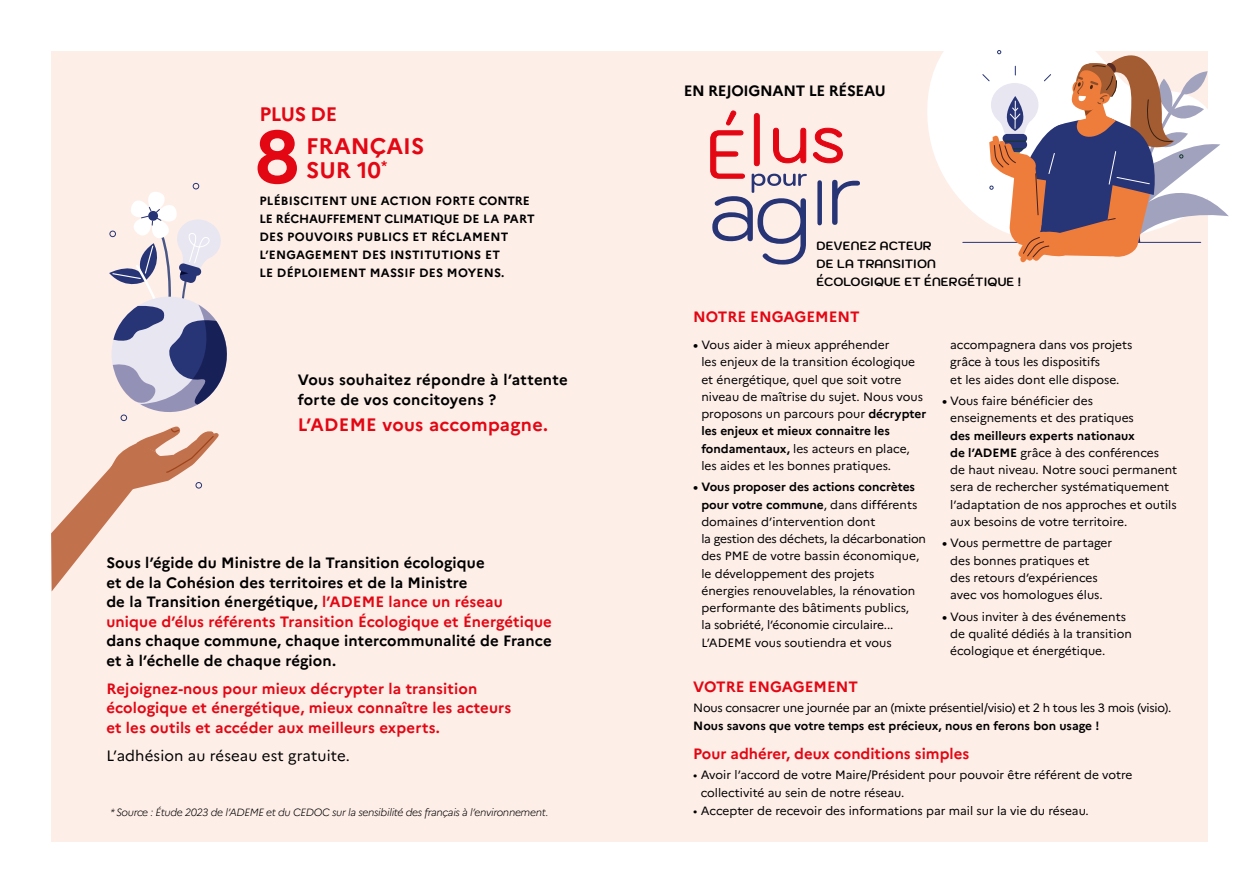
<style>
.page{position:relative;width:1259px;height:893px;background:#fff}
.page>*{position:absolute;margin:0;border:0;box-sizing:border-box;transform-origin:0 0}
.t1{font:700 73.5px "Marianne";color:#e30613}
.t2{font:700 22.5px/24px "Marianne";color:#e30613}
.t3{font:700 19.5px "Marianne";letter-spacing:-.02em;color:#e30613}
.t4{font:700 18px "Marianne";letter-spacing:.02em;color:#e30613}
.t5{font:700 15px/19.5px "Marianne";letter-spacing:.01em;color:#000}
.t6{font:700 15px/19.5px "Marianne";letter-spacing:.005em;color:#e30613}
.t7{font:15px "Marianne";letter-spacing:.01em;color:#000}
.t8{font:700 15px "Marianne";letter-spacing:-.02em;color:#000}
.t9{font:12px/17.2px "Marianne";color:#000}
.t10{font:700 12px/18px "Marianne";letter-spacing:.02em;color:#000}
.t11{font:12px "Marianne";letter-spacing:-.02em;color:#000}
.t12{font:700 12px "Marianne";color:#000}
.t13{font:700 12px/18px "Kodchasan";letter-spacing:.01em;color:#000}
.t14{font:italic 300 10.5px "Marianne";letter-spacing:-.03em;color:#000}
.s1{color:#e30613}
.s2{font-weight:700}
</style>
<div class="page">
<div style="left:51px;top:51px;width:1157px;height:791px;background:#feeee8"></div>
<svg style="left:927px;top:51px;width:302px;height:191px;fill:#fff"></svg>
<hr style="left:962px;top:242px;width:238px;height:1px;background:#273475">
<svg style="left:982px;top:50px;width:246px;height:213px"></svg>
<svg style="left:51px;top:183px;width:176px;height:408px"></svg>
<svg style="left:710px;top:110px;width:150px;height:155px"></svg>
<h3 class="t3" style="left:259px;top:99px;width:79px">PLUS DE</h3>
<h1 class="t1" style="left:255px;top:100px;width:46px">8</h1>
<h2 class="t2" style="left:306px;top:132px;width:120px">FRANÇAIS<br>SUR 10<sup>*</sup></h2>
<p class="t10" style="left:259px;top:190px;width:277px">PLÉBISCITENT UNE ACTION FORTE CONTRE LE RÉCHAUFFEMENT CLIMATIQUE DE LA PART DES POUVOIRS PUBLICS ET RÉCLAMENT L’ENGAGEMENT DES INSTITUTIONS ET<br>LE DÉPLOIEMENT MASSIF DES MOYENS.</p>
<p class="t5" style="left:298px;top:369px;width:271px">Vous souhaitez répondre à l’attente forte de vos concitoyens ?</p>
<h3 class="t4" style="left:298px;top:410px;width:252px">L’ADEME vous accompagne.</h3>
<p class="t5" style="left:106px;top:552px;width:447px">Sous l’égide du Ministre de la Transition écologique<br>et de la Cohésion des territoires et de la Ministre<br>de la Transition énergétique, <span class="s1">l’ADEME lance un réseau unique d’élus référents Transition Écologique et Énergétique</span></p>
<p class="t5" style="left:106px;top:630px;width:447px">dans chaque commune, chaque intercommunalité de France et à l’échelle de chaque région.</p>
<p class="t6" style="left:106px;top:677px;width:406px">Rejoignez-nous pour mieux décrypter la transition écologique et énergétique, mieux connaître les acteurs et les outils et accéder aux meilleurs experts.</p>
<p class="t7" style="left:106px;top:744px;width:245px">L’adhésion au réseau est gratuite.</p>
<p class="t8" style="left:683px;top:79px;width:204px">EN REJOIGNANT LE RÉSEAU</p>
<p class="t13" style="left:816px;top:237px;width:206px">DEVENEZ ACTEUR<br>DE LA TRANSITION<br>ÉCOLOGIQUE ET ÉNERGÉTIQUE !</p>
<p class="t6" style="left:693px;top:305px;width:168px">NOTRE ENGAGEMENT</p>
<p class="t9" style="left:701px;top:335px;width:226px;text-indent:-8px"><span class="s2">•</span> Vous aider à mieux appréhender<br>les enjeux de la transition écologique et énergétique, quel que soit votre niveau de maîtrise du sujet. Nous vous proposons un parcours pour <span class="s2">décrypter les enjeux et mieux connaitre les fondamentaux,</span> les acteurs en place, les aides et les bonnes pratiques.</p>
<p class="t9" style="left:701px;top:478px;width:226px;text-indent:-8px"><span class="s2">• Vous proposer des actions concrètes pour votre commune</span>, dans différents domaines d’intervention dont<br>la gestion des déchets, la décarbonation des PME de votre bassin économique, le développement des projets<br>énergies renouvelables, la rénovation performante des bâtiments publics,<br>la sobriété, l’économie circulaire...<br>L’ADEME vous soutiendra et vous</p>
<p class="t9" style="left:950px;top:335px;width:184px">accompagnera dans vos projets grâce à tous les dispositifs<br>et les aides dont elle dispose.</p>
<p class="t9" style="left:950px;top:391px;width:185px;text-indent:-8px"><span class="s2">•</span> Vous faire bénéficier des enseignements et des pratiques</p>
<p class="t9" style="left:950px;top:426px;width:229px"><span class="s2">des meilleurs experts nationaux<br>de l’ADEME</span> grâce à des conférences<br>de haut niveau. Notre souci permanent sera de rechercher systématiquement l’adaptation de nos approches et outils aux besoins de votre territoire.</p>
<p class="t9" style="left:950px;top:533px;width:164px;text-indent:-8px"><span class="s2">•</span> Vous permettre de partager des bonnes pratiques et des retours d’expériences avec vos homologues élus.</p>
<p class="t9" style="left:950px;top:607px;width:183px;text-indent:-8px"><span class="s2">•</span> Vous inviter à des événements de qualité dédiés à la transition écologique et énergétique.</p>
<p class="t6" style="left:693px;top:675px;width:166px">VOTRE ENGAGEMENT</p>
<p class="t11" style="left:693px;top:698px;width:479px">Nous consacrer une journée par an (mixte présentiel/visio) et 2 h tous les 3 mois (visio).</p>
<p class="t12" style="left:693px;top:716px;width:407px">Nous savons que votre temps est précieux, nous en ferons bon usage !</p>
<p class="t6" style="left:693px;top:743px;width:277px">Pour adhérer, deux conditions simples</p>
<p class="t9" style="left:701px;top:765px;width:433px;line-height:18px;text-indent:-7px">• Avoir l’accord de votre Maire/Président pour pouvoir être référent de votre collectivité au sein de notre réseau.</p>
<p class="t14" style="left:111px;top:804px;width:439px">* Source : Étude 2023 de l’ADEME et du CEDOC sur la sensibilité des français à l’environnement.</p>
<p class="t9" style="left:693px;top:801px;width:397px">• Accepter de recevoir des informations par mail sur la vie du réseau.</p>
</div>
